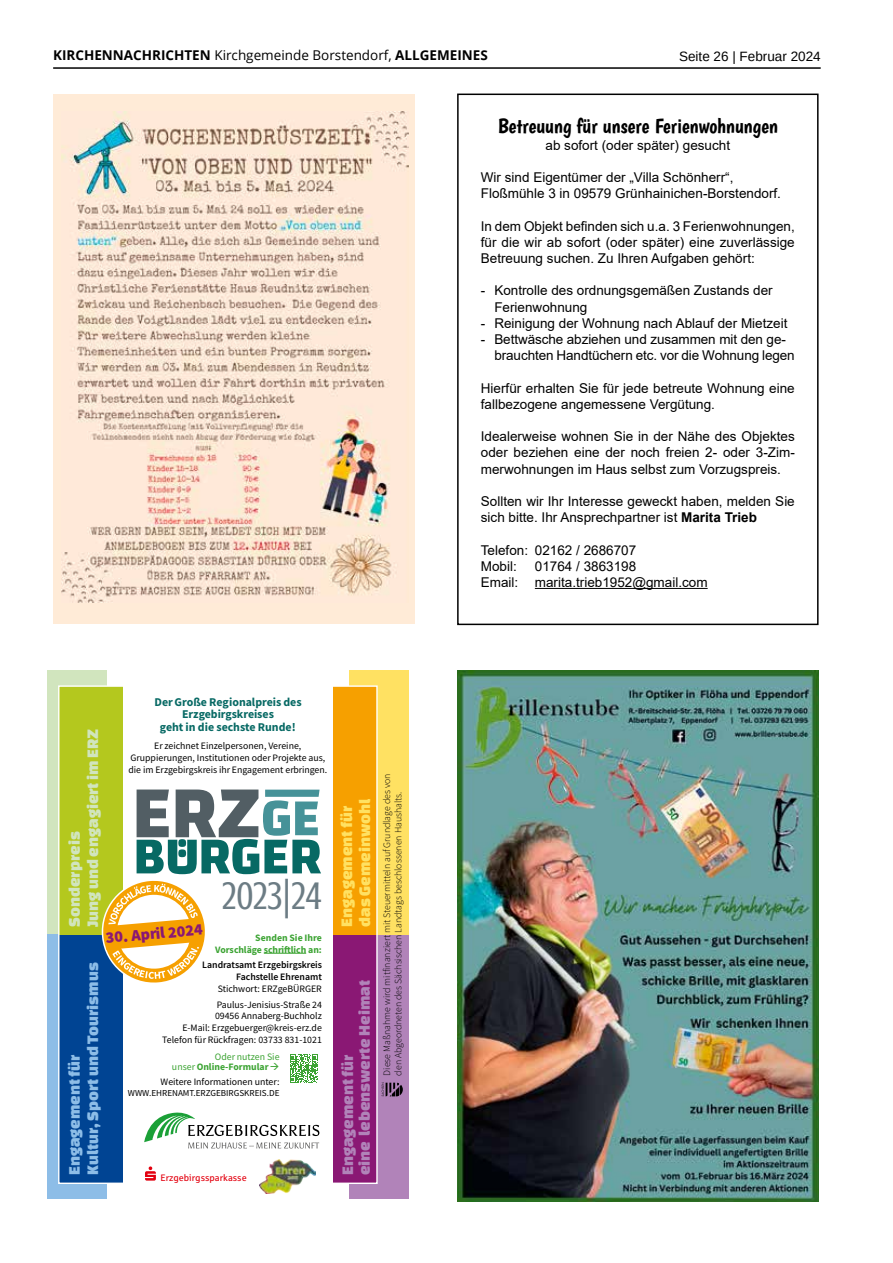
<style>
.page{position:relative;width:893px;height:1263px;background:#fff}
.page>*{position:absolute;margin:0;border:0;box-sizing:border-box;transform-origin:0 0}
.t1{font:39.6px "Crushed";color:#6c7c84}
.t2{font:21px "Boogaloo";color:#000}
.t3{font:16.8px/18.3px "Changa One";color:#8dbde7}
.t4{font:16.8px/16.8px "Changa One";color:#b183b9}
.t5{font:16.8px/18.3px "Changa One";color:#d1e5be}
.t6{font:16.8px/18.3px "Changa One";color:#ffe162}
.t7{font:16.2px "Source Sans Variable Roman 3";color:#8a1874}
.t8{font:13.5px/16.2px "Arial MT2";color:#000}
.t9{font:13.5px/16.2px "Arial";color:#000}
.t10{font:700 13.5px "Open Sans";color:#000}
.t11{font:13.5px "Arimo";color:#000}
.t12{font:12px/12.6px "Source Sans Variable Roman 2";color:#076964;text-align:center}
.t13{font:9.75px/11.9px "Source Sans Variable";color:#000;text-align:center}
.t14{font:9.75px/11.2px "Source Sans Variable Roman 5";color:#000}
.t15{font:9.75px/11.2px "Source Sans Variable Roman 2";color:#3da434;text-align:right}
.t16{font:9.75px/11.9px "Source Sans Variable Roman 4";color:#000;text-align:right}
.t17{font:9.75px "Source Sans Variable";color:#3da434}
.t18{font:9.3px "Sparkasse Rg";color:#e3000f}
.t19{font:9.15px "Source Sans Variable";color:#000}
.s1{font-weight:400}
.s2{font-family:"Source Sans Variable"}
.s3{font-weight:700}
.s4{font-family:"Arial"}
</style>
<div class="page">
<hr style="left:53px;top:67px;width:768px;height:2px;background:#000">
<div style="left:349px;top:935px;width:60px;height:264px;background:#b183b9"></div>
<div style="left:349px;top:670px;width:60px;height:265px;background:#ffe162"></div>
<div style="left:47px;top:670px;width:60px;height:265px;background:#d1e5be"></div>
<div style="left:47px;top:935px;width:60px;height:264px;background:#8dbde7"></div>
<img style="left:259px;top:1185px;width:38px;height:9px">
<svg style="left:57px;top:685px;width:346px;height:500px"></svg>
<img style="left:457px;top:670px;width:362px;height:531px">
<hr style="left:535px;top:588px;width:173px;height:1px;background:#000">
<div style="left:457px;top:94px;width:362px;height:531px;border:2px solid #000"></div>
<div style="left:53px;top:94px;width:362px;height:529px;background:#ffebd7"></div>
<img style="left:61px;top:111px;width:347px;height:491px">
<p class="t10" style="left:53px;top:46px;width:436px">KIRCHENNACHRICHTEN <span class="s1">Kirchgemeinde Borstendorf,</span> ALLGEMEINES</p>
<p class="t11" style="left:679px;top:48px;width:143px">Seite 26 | Februar 2024</p>
<p class="t12" style="left:154px;top:696px;width:149px">Der Große Regionalpreis des<br>Erzgebirgskreises<br>geht in die sechste Runde!</p>
<p class="t13" style="left:128px;top:740px;width:200px">Er zeichnet Einzelpersonen, Vereine,<br>Gruppierungen, Institutionen oder Projekte aus, die im Erzgebirgskreis ihr Engagement erbringen.</p>
<p class="t5" style="left:65px;top:927px;width:199px;rotate:-90deg">Sonderpreis<br>Jung und engagiert im ERZ</p>
<h1 class="t1" style="left:223px;top:874px;width:101px">2023|24</h1>
<p class="t7" style="left:105px;top:928px;width:99px;rotate:-5deg">30. April 2024</p>
<p class="t15" style="left:215px;top:932px;width:108px">Senden Sie Ihre<br>Vorschläge schriftlich an:</p>
<p class="t16" style="left:202px;top:959px;width:121px">Landratsamt Erzgebirgskreis<br>Fachstelle Ehrenamt</p>
<p class="t13" style="left:217px;top:981px;width:107px;line-height:15.8px;text-align:left">Stichwort: ERZgeBÜRGER<br>Paulus-Jenisius-Straße 24</p>
<p class="t13" style="left:162px;top:1010px;width:161px;text-align:right">09456 Annaberg-Buchholz<br>E-Mail: Erzgebuerger@kreis-erz.de<br>Telefon für Rückfragen: 03733 831-1021</p>
<p class="t3" style="left:65px;top:1175px;width:214px;rotate:-90deg">Engagement für<br>Kultur, Sport und Tourismus</p>
<p class="t17" style="left:215px;top:1051px;width:66px">Oder nutzen Sie</p>
<p class="t15" style="left:172px;top:1061px;width:109px"><span class="s2">unser</span> Online-Formular →</p>
<p class="t13" style="left:161px;top:1076px;width:120px">Weitere Informationen unter:</p>
<p class="t19" style="left:128px;top:1088px;width:153px">WWW.EHRENAMT.ERZGEBIRGSKREIS.DE</p>
<p class="t18" style="left:160px;top:1172px;width:88px">Erzgebirgssparkasse</p>
<p class="t6" style="left:337px;top:927px;width:130px;rotate:-90deg">Engagement für das Gemeinwohl</p>
<p class="t4" style="left:339px;top:1175px;width:197px;rotate:-90deg">Engagement für<br>eine lebenswerte Heimat</p>
<p class="t14" style="left:381px;top:1075px;width:303px;rotate:-90deg">Diese Maßnahme wird mitfinanziert mit Steuermitteln auf Grundlage des von den Abgeordneten des Sächsischen Landtags beschlossenen Haushalts.</p>
<h2 class="t2" style="left:498px;top:114px;width:282px">Betreuung für unsere Ferienwohnungen</h2>
<p class="t9" style="left:545px;top:137px;width:186px">ab sofort (oder später) gesucht</p>
<p class="t9" style="left:481px;top:169px;width:302px">Wir sind Eigentümer der „Villa Schönherr“,<br>Floßmühle 3 in 09579 Grünhainichen-Borstendorf.</p>
<p class="t8" style="left:481px;top:218px;width:315px">In dem Objekt befinden sich u.a. 3 Ferienwohnungen, für die wir ab sofort (oder später) eine zuverlässige</p>
<p class="t9" style="left:481px;top:250px;width:275px">Betreuung suchen. Zu Ihren Aufgaben gehört:</p>
<p class="t9" style="left:481px;top:282px;width:293px">- Kontrolle des ordnungsgemäßen Zustands der</p>
<p class="t8" style="left:494px;top:299px;width:95px">Ferienwohnung</p>
<p class="t8" style="left:481px;top:315px;width:308px">- Reinigung der Wohnung nach Ablauf der Mietzeit</p>
<p class="t8" style="left:494px;top:331px;width:302px;text-indent:-14px">- Bettwäsche abziehen und zusammen mit den ge&shy;brauchten Handtüchern etc. vor die Wohnung legen</p>
<p class="t9" style="left:481px;top:380px;width:315px">Hierfür erhalten Sie für jede betreute Wohnung eine</p>
<p class="t8" style="left:481px;top:396px;width:236px">fallbezogene angemessene Vergütung.</p>
<p class="t8" style="left:481px;top:428px;width:315px;text-align:justify">Idealerweise wohnen Sie in der Nähe des Objektes oder beziehen eine der noch freien 2- oder 3-Zim&shy;merwohnungen im Haus selbst zum Vorzugspreis.</p>
<p class="t8" style="left:481px;top:493px;width:315px">Sollten wir Ihr Interesse geweckt haben, melden Sie</p>
<p class="t9" style="left:481px;top:509px;width:278px">sich bitte. Ihr Ansprechpartner ist <span class="s3">Marita Trieb</span></p>
<p class="t8" style="left:481px;top:542px;width:157px">Telefon: 02162 / 2686707<br>Mobil:</p>
<p class="t8" style="left:481px;top:558px;width:228px;text-indent:54px">01764 / 3863198<br><span class="s4">Email:</span> marita.trieb1952@gmail.com</p>
</div>
